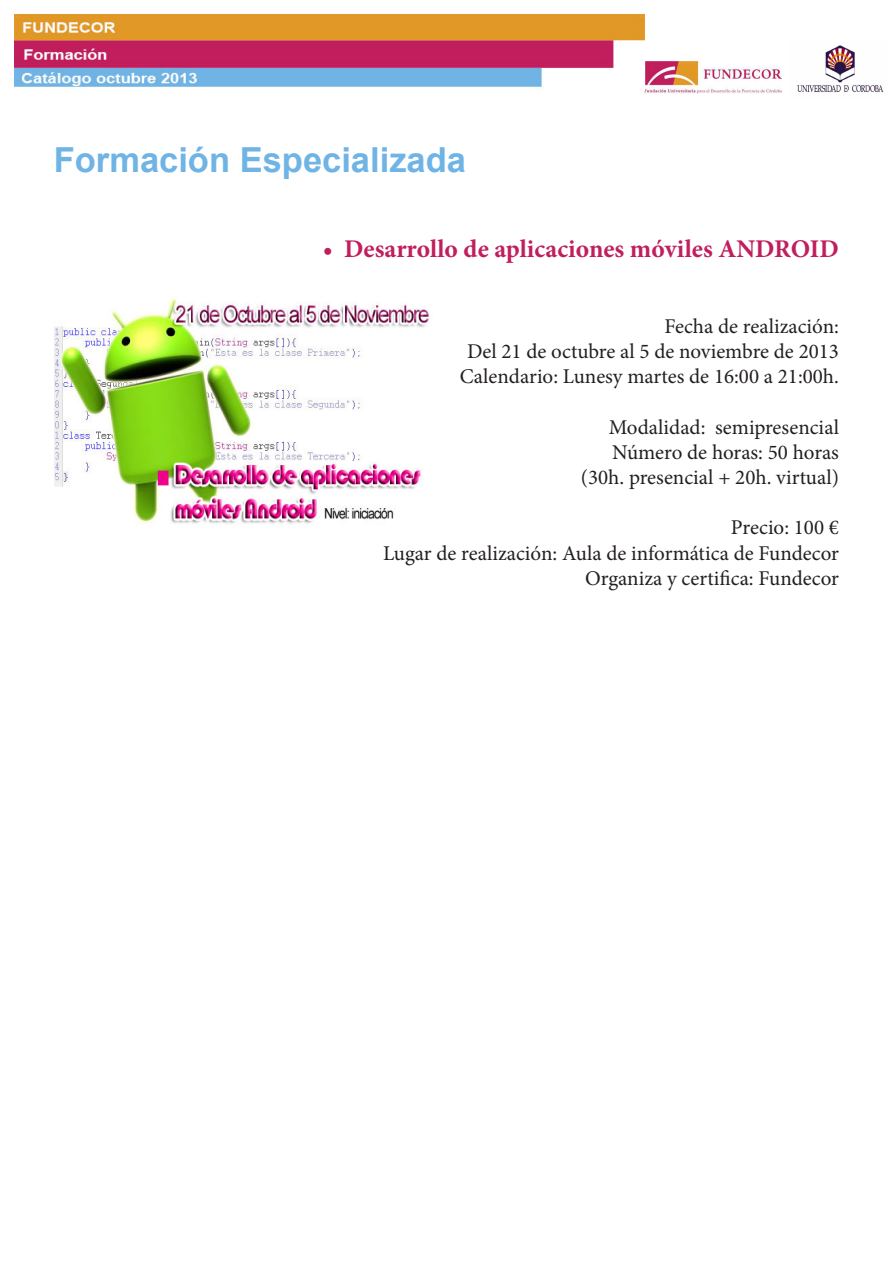
<style>
.page{position:relative;width:893px;height:1263px;background:#fff}
.page>*{position:absolute;margin:0;border:0;box-sizing:border-box;transform-origin:0 0}
.t1{font:700 34.5px "Arial";color:#6fb4e5}
.t2{font:700 25.5px "Minion Pro";color:#c11e5d}
.t3{font:21px "Minion Pro";color:#231f20}
</style>
<div class="page">
<img style="left:797px;top:45px;width:87px;height:47px">
<img style="left:644px;top:61px;width:137px;height:33px">
<img style="left:15px;top:13px;width:629px;height:74px">
<img style="left:54px;top:297px;width:376px;height:227px">
<p class="t1" style="left:54px;top:137px;width:414px">Formación Especializada</p>
<p class="t2" style="left:323px;top:231px;width:518px">• Desarrollo de aplicaciones móviles ANDROID</p>
<p class="t3" style="left:664px;top:312px;width:176px">Fecha de realización:</p>
<p class="t3" style="left:467px;top:337px;width:373px">Del 21 de octubre al 5 de noviembre de 2013</p>
<p class="t3" style="left:460px;top:362px;width:381px">Calendario: Lunesy martes de 16:00 a 21:00h.</p>
<p class="t3" style="left:609px;top:413px;width:232px">Modalidad: semipresencial</p>
<p class="t3" style="left:612px;top:438px;width:228px">Número de horas: 50 horas</p>
<p class="t3" style="left:581px;top:463px;width:260px">(30h. presencial + 20h. virtual)</p>
<p class="t3" style="left:731px;top:514px;width:110px">Precio: 100 €</p>
<p class="t3" style="left:383px;top:539px;width:457px">Lugar de realización: Aula de informática de Fundecor</p>
<p class="t3" style="left:585px;top:564px;width:255px">Organiza y certifica: Fundecor</p>
</div>
